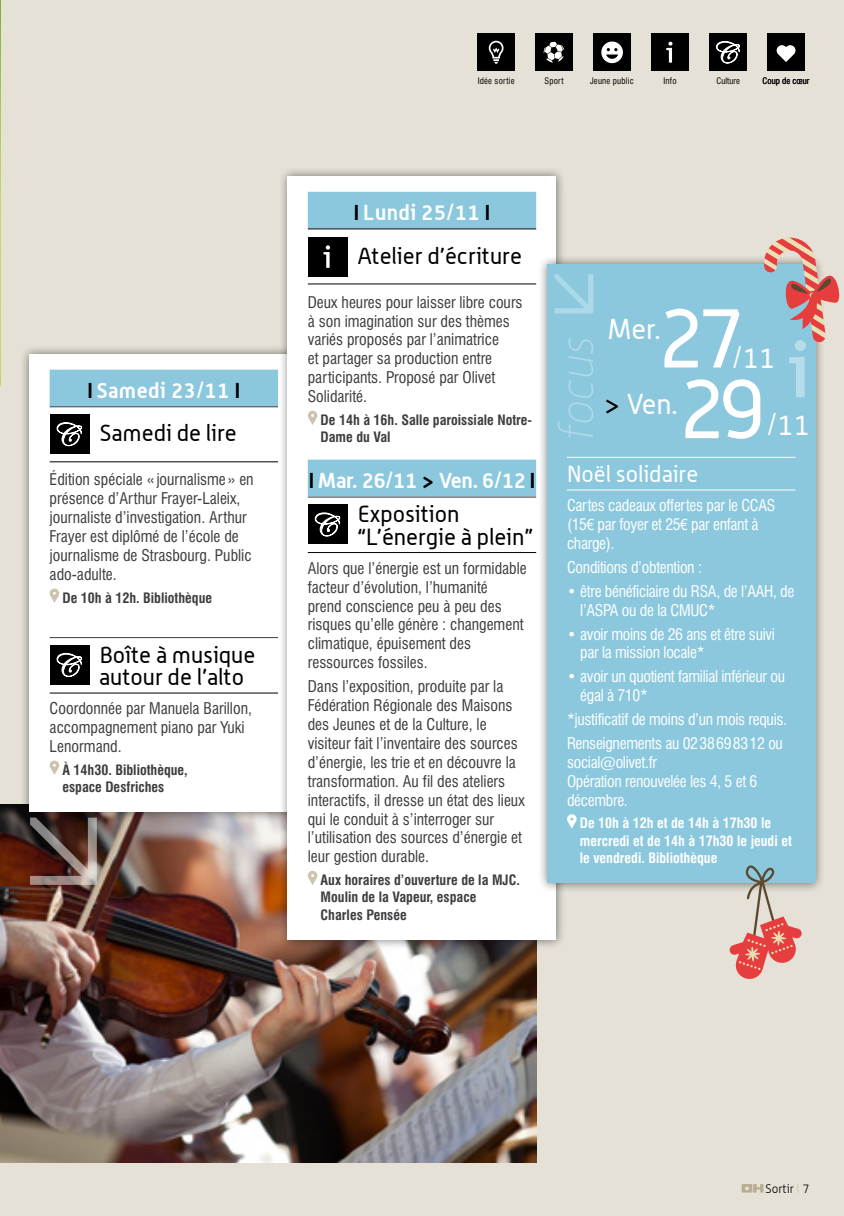
<style>
.page{position:relative;width:844px;height:1216px;background:#fff}
.page>*{position:absolute;margin:0;border:0;box-sizing:border-box;transform-origin:0 0}
.t1{font:84px "Alwyn";color:#fff}
.t2{font:28px "Alwyn";color:#fff}
.t3{font:22.75px/22.8px "Alwyn";color:#000}
.t4{font:22.75px "Alwyn";color:#fff}
.t5{font:700 21px "Alwyn";letter-spacing:.02em;color:#fff}
.t6{font:700 21px "Alwyn";letter-spacing:-.01em;color:#fff}
.t7{font:condensed 15.75px/18.9px "Swiss 721 BT";color:#3e3d40}
.t8{font:condensed 15.75px/18.9px "Swiss 721 BT";letter-spacing:-.02em;color:#fff}
.t9{font:700 condensed 14px/17.5px "Swiss 721 BT";color:#3e3d40}
.t10{font:700 condensed 14px/17.5px "Swiss 721 BT";color:#fff}
.t11{font:300 12.25px "Alwyn";color:#000}
.t12{font:condensed 8.75px "Swiss 721 BT";letter-spacing:.02em;color:#000}
.t13{font:condensed 8.75px "Swiss 721 BT";color:#000}
.s1{color:#000}
.s2{font-family:"Arial Narrow";font-stretch:normal}
.s3{color:#cbc5ae}
</style>
<div class="page">
<div style="left:0;top:0;width:843px;height:1215px;background:#e5e1d6"></div>
<svg style="left:741px;top:1184px;width:22px;height:8px"></svg>
<div style="left:477px;top:34px;width:37px;height:37px;background:#000"></div>
<svg style="left:488px;top:41px;width:15px;height:23px"></svg>
<div style="left:593px;top:34px;width:37px;height:37px;background:#000"></div>
<svg style="left:601px;top:42px;width:21px;height:21px"></svg>
<div style="left:767px;top:34px;width:37px;height:37px;background:#000"></div>
<svg style="left:776px;top:45px;width:19px;height:17px"></svg>
<div style="left:651px;top:34px;width:37px;height:37px;background:#000"></div>
<svg style="left:666px;top:42px;width:6px;height:21px"></svg>
<div style="left:535px;top:34px;width:37px;height:37px;background:#000"></div>
<svg style="left:543px;top:42px;width:21px;height:21px"></svg>
<div style="left:709px;top:34px;width:37px;height:37px;background:#000"></div>
<svg style="left:716px;top:41px;width:24px;height:23px"></svg>
<img style="left:0;top:804px;width:536px;height:358px">
<img style="left:0;top:0;width:1px;height:385px">
<div style="left:20px;top:345px;width:287px;height:476px;background:#000;opacity:.5"></div>
<div style="left:30px;top:354px;width:268px;height:457px;background:#fff"></div>
<div style="left:50px;top:369px;width:228px;height:37px;background:#8bc8dd"></div>
<hr style="left:50px;top:406px;width:228px;height:1px;background:#3e3d40">
<hr style="left:50px;top:461px;width:228px;height:1px;background:#000">
<hr style="left:50px;top:637px;width:228px;height:1px;background:#3e3d40">
<hr style="left:50px;top:692px;width:228px;height:1px;background:#000">
<div style="left:50px;top:414px;width:39px;height:40px;background:#000"></div>
<svg style="left:56px;top:422px;width:26px;height:24px"></svg>
<svg style="left:50px;top:588px;width:9px;height:15px"></svg>
<div style="left:50px;top:645px;width:39px;height:39px;background:#000"></div>
<svg style="left:56px;top:652px;width:26px;height:25px"></svg>
<svg style="left:50px;top:760px;width:9px;height:15px"></svg>
<div style="left:278px;top:167px;width:287px;height:782px;background:#000;opacity:.5"></div>
<div style="left:288px;top:176px;width:268px;height:763px;background:#fff"></div>
<div style="left:308px;top:192px;width:228px;height:36px;background:#8bc8dd"></div>
<hr style="left:308px;top:229px;width:228px;height:1px;background:#000">
<hr style="left:308px;top:284px;width:228px;height:1px;background:#000">
<div style="left:308px;top:459px;width:228px;height:37px;background:#8bc8dd"></div>
<hr style="left:308px;top:497px;width:228px;height:1px;background:#3e3d40">
<hr style="left:308px;top:552px;width:228px;height:1px;background:#000">
<div style="left:308px;top:237px;width:39px;height:39px;background:#000"></div>
<svg style="left:323px;top:245px;width:7px;height:23px"></svg>
<svg style="left:308px;top:410px;width:9px;height:15px"></svg>
<div style="left:308px;top:504px;width:39px;height:40px;background:#000"></div>
<svg style="left:314px;top:512px;width:26px;height:25px"></svg>
<svg style="left:308px;top:870px;width:9px;height:15px"></svg>
<div style="left:537px;top:255px;width:287px;height:637px;background:#000;opacity:.5"></div>
<div style="left:547px;top:264px;width:268px;height:619px;background:#8bc8dd"></div>
<hr style="left:567px;top:457px;width:228px;height:1px;background:#fff">
<hr style="left:567px;top:489px;width:228px;height:1px;background:#fff">
<svg style="left:567px;top:814px;width:9px;height:14px"></svg>
<svg style="left:554px;top:274px;width:39px;height:39px"></svg>
<svg style="left:557px;top:338px;width:36px;height:99px"></svg>
<svg style="left:728px;top:865px;width:74px;height:114px"></svg>
<svg style="left:763px;top:237px;width:76px;height:160px"></svg>
<svg style="left:30px;top:817px;width:67px;height:67px;background:#634a45"></svg>
<h3 class="t5" style="left:87px;top:377px;width:154px"><span class="s1">I</span> Samedi 23/11 <span class="s1">I</span></h3>
<h3 class="t3" style="left:100px;top:421px;width:139px">Samedi de lire</h3>
<p class="t7" style="left:50px;top:470px;width:205px">Édition spéciale « journalisme » en présence d’Arthur Frayer-Laleix, journaliste d’investigation. Arthur<br>Frayer est diplômé de l’école de journalisme de Strasbourg. Public ado-adulte.</p>
<p class="t9" style="left:62px;top:588px;width:151px">De 10h à 12h. Bibliothèque</p>
<h3 class="t3" style="left:99px;top:642px;width:157px">Boîte à musique autour de l’alto</h3>
<p class="t7" style="left:50px;top:699px;width:204px">Coordonnée par Manuela Barillon, accompagnement piano par Yuki<br>Lenormand.</p>
<p class="t9" style="left:62px;top:760px;width:127px">À 14h30. Bibliothèque, espace Desfriches</p>
<p class="t12" style="left:477px;top:76px;width:38px">Idée sortie</p>
<p class="t12" style="left:544px;top:76px;width:21px">Sport</p>
<p class="t12" style="left:590px;top:76px;width:45px">Jeune public</p>
<p class="t12" style="left:663px;top:76px;width:15px">Info</p>
<p class="t13" style="left:716px;top:76px;width:25px">Culture</p>
<p class="t13" style="left:762px;top:76px;width:48px">Coup de cœur</p>
<h3 class="t5" style="left:353px;top:199px;width:138px"><span class="s1">I</span> Lundi 25/11 <span class="s1">I</span></h3>
<h3 class="t3" style="left:357px;top:244px;width:166px">Atelier d’écriture</h3>
<p class="t7" style="left:308px;top:292px;width:216px">Deux heures pour laisser libre cours à son imagination sur des thèmes variés proposés par l’animatrice<br>et partager sa production entre participants. Proposé par Olivet<br>Solidarité.</p>
<p class="t9" style="left:320px;top:411px;width:213px">De 14h à 16h. Salle paroissiale Notre-<br>Dame du Val</p>
<h3 class="t6" style="left:308px;top:467px;width:228px"><span class="s1">I</span> Mar. 26/11 <span class="s1">&gt;</span> Ven. 6/12 <span class="s1">I</span></h3>
<h3 class="t3" style="left:357px;top:502px;width:177px">Exposition “L’énergie à plein”</h3>
<p class="t7" style="left:308px;top:558px;width:220px">Alors que l’énergie est un formidable facteur d’évolution, l’humanité<br>prend conscience peu à peu des risques qu’elle génère : changement climatique, épuisement des ressources fossiles.</p>
<p class="t7" style="left:308px;top:677px;width:218px">Dans l’exposition, produite par la Fédération Régionale des Maisons des Jeunes et de la Culture, le visiteur fait l’inventaire des sources d’énergie, les trie et en découvre la transformation. Au fil des ateliers interactifs, il dresse un état des lieux qui le conduit à s’interroger sur l’utilisation des sources d’énergie et leur gestion durable.</p>
<p class="t9" style="left:320px;top:871px;width:201px">Aux horaires d’ouverture de la MJC.<br>Moulin de la Vapeur, espace<br>Charles Pensée</p>
<h2 class="t2" style="left:607px;top:312px;width:54px">Mer.</h2>
<h1 class="t1" style="left:656px;top:288px;width:90px">27</h1>
<h2 class="t2" style="left:603px;top:387px;width:76px"><span class="s1">&gt;</span> Ven.</h2>
<h2 class="t2" style="left:732px;top:341px;width:44px">/11</h2>
<h1 class="t1" style="left:677px;top:358px;width:90px">29</h1>
<h2 class="t2" style="left:766px;top:408px;width:44px">/11</h2>
<h3 class="t4" style="left:567px;top:461px;width:133px">Noël solidaire</h3>
<p class="t8" style="left:567px;top:496px;width:210px">Cartes cadeaux offertes par le CCAS (15<span class="s2">€</span> par foyer et 25<span class="s2">€</span> par enfant à charge).</p>
<p class="t8" style="left:567px;top:557px;width:136px">Conditions d’obtention :</p>
<p class="t8" style="left:580px;top:581px;width:215px;text-indent:-13px">• être bénéficiaire du RSA, de l’AAH, de l’ASPA ou de la CMUC*</p>
<p class="t8" style="left:580px;top:624px;width:196px;text-indent:-13px">• avoir moins de 26 ans et être suivi par la mission locale*</p>
<p class="t8" style="left:580px;top:667px;width:206px;text-indent:-13px">• avoir un quotient familial inférieur ou égal à 710*</p>
<p class="t8" style="left:567px;top:707px;width:221px;line-height:23.8px">*justificatif de moins d’un mois requis.<br>Renseignements au 0238698312 ou</p>
<p class="t8" style="left:567px;top:752px;width:192px">social@olivet.fr<br>Opération renouvelée les 4, 5 et 6 décembre.</p>
<p class="t10" style="left:579px;top:814px;width:213px">De 10h à 12h et de 14h à 17h30 le mercredi et de 14h à 17h30 le jeudi et le vendredi. Bibliothèque</p>
<p class="t11" style="left:765px;top:1181px;width:45px">Sortir <span class="s3">I</span> 7</p>
</div>
